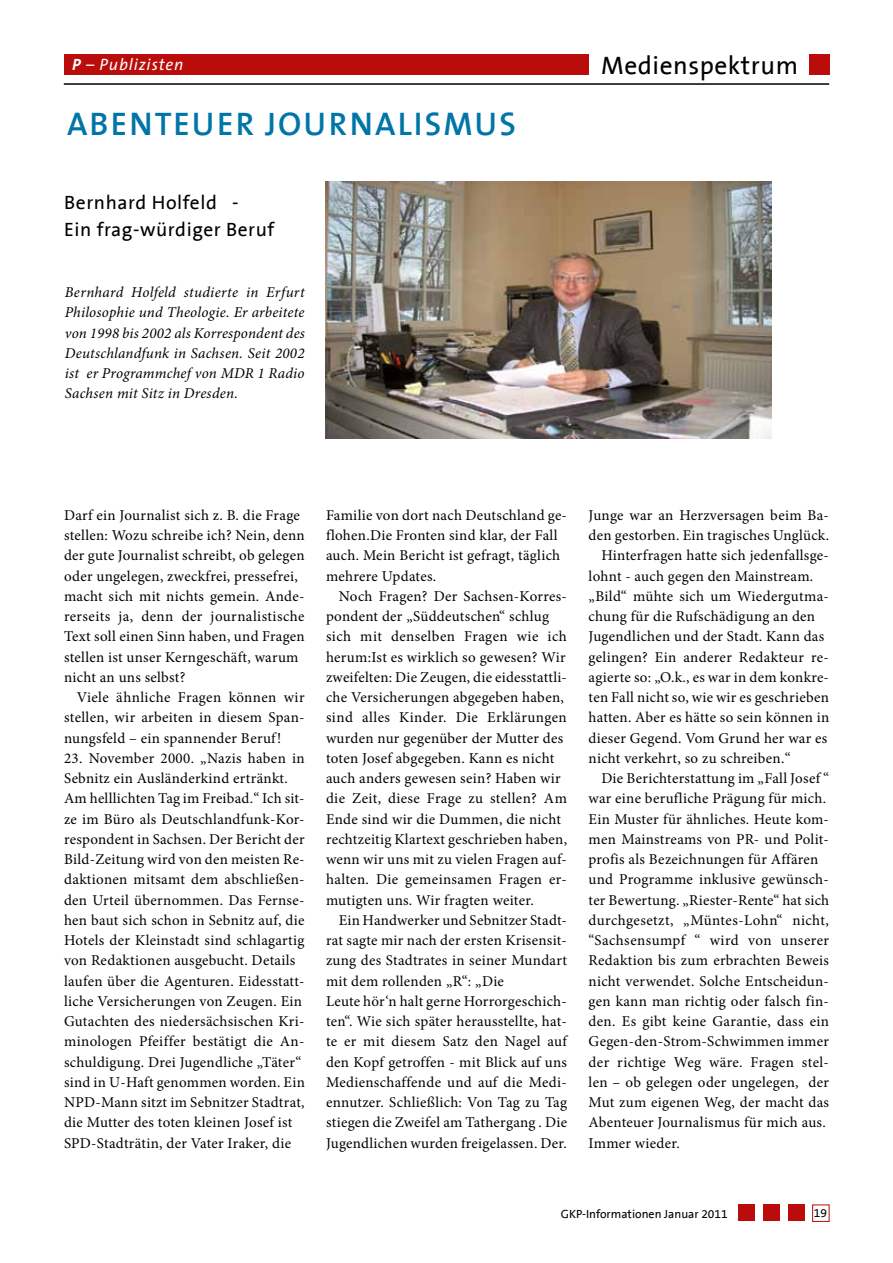
<style>
.page{position:relative;width:893px;height:1263px;background:#fff}
.page>*{position:absolute;margin:0;border:0;box-sizing:border-box;transform-origin:0 0}
.t1{font:600 33px "The Sans";color:#0075a7}
.t2{font:25.5px "The Sans B5 Plain";letter-spacing:.02em;color:#000}
.t3{font:19.5px/27px "The Sans B5 Plain";letter-spacing:.03em;color:#000}
.t4{font:italic 16.5px "The Sans";letter-spacing:.05em;color:#fff}
.t5{font:15px/20.2px "Minion Pro";letter-spacing:.02em;color:#000}
.t6{font:italic 15px/20.2px "Minion Pro";letter-spacing:.015em;color:#000;text-align:justify}
.t7{font:12px "The Sans B5 Plain";color:#000}
.s1{font-weight:700}
</style>
<div class="page">
<div style="left:809px;top:54px;width:20px;height:20px;background:#ba0c0b"></div>
<div style="left:64px;top:54px;width:524px;height:20px;background:#ba0c0b"></div>
<hr style="left:64px;top:83px;width:765px;height:2px;background:#000">
<img style="left:326px;top:181px;width:446px;height:257px">
<div style="left:738px;top:1204px;width:17px;height:17px;background:#ba0c0b"></div>
<div style="left:788px;top:1204px;width:16px;height:17px;background:#ba0c0b"></div>
<div style="left:763px;top:1204px;width:17px;height:17px;background:#ba0c0b"></div>
<div style="left:812px;top:1204px;width:17px;height:18px;border:1px solid #ba0c0b"></div>
<p class="t4" style="left:72px;top:50px;width:113px"><span class="s1">#</span> – Publizisten</p>
<h2 class="t2" style="left:601px;top:55px;width:198px">&gt;1?01,LX1T/#$%</h2>
<h1 class="t1" style="left:67px;top:110px;width:450px">')$%&amp;$/$(-3"/(%'*+4#/4</h1>
<h3 class="t3" style="left:64px;top:190px;width:212px">W1#,8.#?2F";-1;?222*2<br>A0,2-#.&lt;*NO#?0&lt;1#2W1#$-</h3>
<p class="t6" style="left:65px;top:282px;width:242px">Bernhard Holfeld studierte in Erfurt Philosophie und Theologie. Er arbeitete von 1998 bis 2002 als Korrespondent des Deutschlandfunk in Sachsen. Seit 2002 ist er Programmchef von MDR 1 Radio Sachsen mit Sitz in Dresden.</p>
<p class="t5" style="left:64px;top:505px;width:242px">Darf ein Journalist sich z. B. die Frage stellen: Wozu schreibe ich? Nein, denn der gute Journalist schreibt, ob gelegen oder ungelegen, zweckfrei, pressefrei, macht sich mit nichts gemein. Ande&shy;rerseits ja, denn der journalistische Text soll einen Sinn haben, und Fragen stellen ist unser Kerngeschäft, warum nicht an uns selbst?</p>
<p class="t5" style="left:64px;top:687px;width:242px;text-align:justify;text-indent:13px">Viele ähnliche Fragen können wir stellen, wir arbeiten in diesem Span&shy;nungsfeld – ein spannender Beruf!</p>
<p class="t5" style="left:64px;top:748px;width:242px">23. November 2000. „Nazis haben in Sebnitz ein Ausländerkind ertränkt.<br>Am helllichten Tag im Freibad.“ Ich sit&shy;ze im Büro als Deutschlandfunk-Kor&shy;respondent in Sachsen. Der Bericht der Bild-Zeitung wird von den meisten Re&shy;daktionen mitsamt dem abschließen&shy;den Urteil übernommen. Das Fernse&shy;hen baut sich schon in Sebnitz auf, die Hotels der Kleinstadt sind schlagartig von Redaktionen ausgebucht. Details laufen über die Agenturen. Eidesstatt&shy;liche Versicherungen von Zeugen. Ein Gutachten des niedersächsischen Kri&shy;minologen Pfeiffer bestätigt die An&shy;schuldigung. Drei Jugendliche „Täter“ sind in U-Haft genommen worden. Ein NPD-Mann sitzt im Sebnitzer Stadtrat, die Mutter des toten kleinen Josef ist SPD-Stadträtin, der Vater Iraker, die</p>
<p class="t5" style="left:326px;top:505px;width:242px">Familie von dort nach Deutschland ge&shy;flohen.Die Fronten sind klar, der Fall auch. Mein Bericht ist gefragt, täglich mehrere Updates.</p>
<p class="t5" style="left:326px;top:586px;width:243px;text-indent:13px">Noch Fragen? Der Sachsen-Korres&shy;pondent der „Süddeutschen“ schlug sich mit denselben Fragen wie ich herum:Ist es wirklich so gewesen? Wir zweifelten: Die Zeugen, die eidesstattli&shy;che Versicherungen abgegeben haben, sind alles Kinder. Die Erklärungen wurden nur gegenüber der Mutter des toten Josef abgegeben. Kann es nicht auch anders gewesen sein? Haben wir die Zeit, diese Frage zu stellen? Am Ende sind wir die Dummen, die nicht rechtzeitig Klartext geschrieben haben, wenn wir uns mit zu vielen Fragen auf&shy;halten. Die gemeinsamen Fragen er&shy;mutigten uns. Wir fragten weiter.</p>
<p class="t5" style="left:326px;top:910px;width:243px;text-indent:13px">Ein Handwerker und Sebnitzer Stadt&shy;rat sagte mir nach der ersten Krisensit&shy;zung des Stadtrates in seiner Mundart mit dem rollenden „R“: „Die<br>Leute hör‘n halt gerne Horrorgeschich&shy;ten“. Wie sich später herausstellte, hat&shy;te er mit diesem Satz den Nagel auf den Kopf getroffen - mit Blick auf uns Medienschaffende und auf die Medi&shy;ennutzer. Schließlich: Von Tag zu Tag stiegen die Zweifel am Tathergang . Die Jugendlichen wurden freigelassen. Der.</p>
<p class="t5" style="left:589px;top:505px;width:242px">Junge war an Herzversagen beim Ba-</p>
<p class="t5" style="left:589px;top:525px;width:242px">den gestorben. Ein tragisches Unglück.</p>
<p class="t5" style="left:601px;top:545px;width:229px">Hinterfragen hatte sich jedenfallsge-</p>
<p class="t5" style="left:589px;top:566px;width:226px">lohnt - auch gegen den Mainstream.</p>
<p class="t5" style="left:589px;top:586px;width:242px">„Bild“ mühte sich um Wiedergutma-</p>
<p class="t5" style="left:589px;top:606px;width:228px">chung für die Rufschädigung an den</p>
<p class="t5" style="left:589px;top:626px;width:237px">Jugendlichen und der Stadt. Kann das</p>
<p class="t5" style="left:589px;top:647px;width:242px">gelingen? Ein anderer Redakteur re-</p>
<p class="t5" style="left:589px;top:667px;width:242px">agierte so: „O.k., es war in dem konkre-</p>
<p class="t5" style="left:589px;top:687px;width:242px">ten Fall nicht so, wie wir es geschrieben</p>
<p class="t5" style="left:589px;top:707px;width:242px">hatten. Aber es hätte so sein können in</p>
<p class="t5" style="left:589px;top:728px;width:240px">dieser Gegend. Vom Grund her war es</p>
<p class="t5" style="left:589px;top:748px;width:204px">nicht verkehrt, so zu schreiben.“</p>
<p class="t5" style="left:601px;top:768px;width:229px">Die Berichterstattung im „Fall Josef “</p>
<p class="t5" style="left:589px;top:788px;width:239px">war eine berufliche Prägung für mich.</p>
<p class="t5" style="left:589px;top:809px;width:242px">Ein Muster für ähnliches. Heute kom-</p>
<p class="t5" style="left:589px;top:829px;width:242px">men Mainstreams von PR- und Polit-</p>
<p class="t5" style="left:589px;top:849px;width:231px">profis als Bezeichnungen für Affären</p>
<p class="t5" style="left:589px;top:869px;width:242px">und Programme inklusive gewünsch-</p>
<p class="t5" style="left:589px;top:890px;width:242px">ter Bewertung. „Riester-Rente“ hat sich</p>
<p class="t5" style="left:589px;top:910px;width:242px">durchgesetzt, „Müntes-Lohn“ nicht,</p>
<p class="t5" style="left:589px;top:930px;width:242px">“Sachsensumpf “ wird von unserer</p>
<p class="t5" style="left:589px;top:950px;width:242px">Redaktion bis zum erbrachten Beweis</p>
<p class="t5" style="left:589px;top:971px;width:242px">nicht verwendet. Solche Entscheidun-</p>
<p class="t5" style="left:589px;top:991px;width:242px">gen kann man richtig oder falsch fin-</p>
<p class="t5" style="left:589px;top:1011px;width:242px">den. Es gibt keine Garantie, dass ein</p>
<p class="t5" style="left:589px;top:1031px;width:242px">Gegen-den-Strom-Schwimmen immer</p>
<p class="t5" style="left:589px;top:1052px;width:242px">der richtige Weg wäre. Fragen stel-</p>
<p class="t5" style="left:589px;top:1072px;width:242px">len – ob gelegen oder ungelegen, der</p>
<p class="t5" style="left:589px;top:1092px;width:242px">Mut zum eigenen Weg, der macht das</p>
<p class="t5" style="left:589px;top:1112px;width:239px">Abenteuer Journalismus für mich aus.</p>
<p class="t5" style="left:589px;top:1133px;width:93px">Immer wieder.</p>
<p class="t7" style="left:561px;top:1208px;width:168px">'()*+,-"#%./0",1,23.,$.#24566</p>
<p class="t7" style="left:814px;top:1208px;width:15px">6`</p>
</div>
